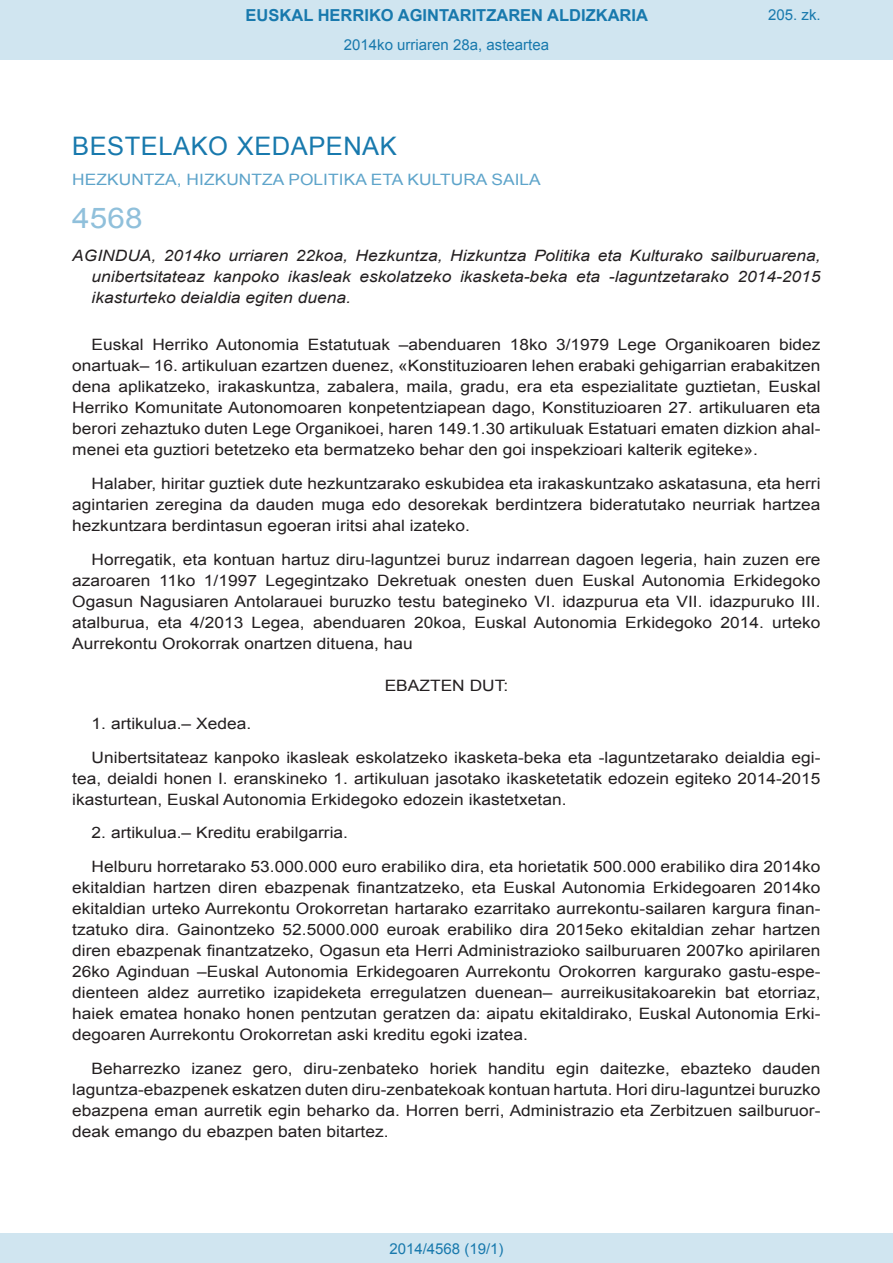
<style>
.page{position:relative;width:893px;height:1263px;background:#fff}
.page>*{position:absolute;margin:0;border:0;box-sizing:border-box;transform-origin:0 0}
.BOPVOrden{font:28.5px "Arial";color:#90c0db;scale:1.11 1}
.BOPVSeccion{font:25.5px "Arial";letter-spacing:.02em;color:#1879ad}
.t1{font:700 16.5px "Arial";color:#1879ad}
.BOPVDetalle{font:15.6px/21px "Arial";color:#231f20;text-align:justify;scale:1.11 1}
.BOPVTitulo{font:italic 15.6px/21px "Arial";color:#231f20;text-align:justify;scale:1.11 1}
.BOPVOrganismo{font:15.6px "Arial";letter-spacing:.005em;color:#5ea4ca;scale:1.11 1}
.BOPVClave{font:15.6px "Arial";color:#231f20;scale:1.11 1}
.Paginacion_Centro{font:15px "Arial";color:#1879ad}
</style>
<div class="page">
<div style="left:0;top:0;width:893px;height:60px;background:#d0e5f0"></div>
<div style="left:0;top:1233px;width:893px;height:30px;background:#d0e5f0"></div>
<p class="t1" style="left:246px;top:4px;width:404px">EUSKAL HERRIKO AGINTARITZAREN ALDIZKARIA</p>
<p class="Paginacion_Centro" style="left:344px;top:35px;width:207px">2014ko urriaren 28a, asteartea</p>
<p class="Paginacion_Centro" style="left:768px;top:5px;width:54px">205. zk.</p>
<p class="BOPVSeccion" style="left:72px;top:129px;width:326px">BESTELAKO XEDAPENAK</p>
<p class="BOPVOrganismo" style="left:72px;top:169px;width:424px">HEZKUNTZA, HIZKUNTZA POLITIKA ETA KULTURA SAILA</p>
<p class="BOPVOrden" style="left:72px;top:199px;width:65px">4568</p>
<p class="BOPVTitulo" style="left:92px;top:246px;width:658px;text-indent:-19px">AGINDUA, 2014ko urriaren 22koa, Hezkuntza, Hizkuntza Politika eta Kulturako sailburuarena, unibertsitateaz kanpoko ikasleak eskolatzeko ikasketa-beka eta -laguntzetarako 2014-2015 ikasturteko deialdia egiten duena.</p>
<p class="BOPVDetalle" style="left:72px;top:334px;width:676px;text-indent:19px">Euskal Herriko Autonomia Estatutuak –abenduaren 18ko 3/1979 Lege Organikoaren bidez onartuak– 16. artikuluan ezartzen duenez, «Konstituzioaren lehen erabaki gehigarrian erabakitzen dena aplikatzeko, irakaskuntza, zabalera, maila, gradu, era eta espezialitate guztietan, Euskal Herriko Komunitate Autonomoaren konpetentziapean dago, Konstituzioaren 27. artikuluaren eta berori zehaztuko duten Lege Organikoei, haren 149.1.30 artikuluak Estatuari ematen dizkion ahal&shy;menei eta guztiori betetzeko eta bermatzeko behar den goi inspekzioari kalterik egiteke».</p>
<p class="BOPVDetalle" style="left:72px;top:473px;width:676px;text-indent:19px">Halaber, hiritar guztiek dute hezkuntzarako eskubidea eta irakaskuntzako askatasuna, eta herri agintarien zeregina da dauden muga edo desorekak berdintzera bideratutako neurriak hartzea hezkuntzara berdintasun egoeran iritsi ahal izateko.</p>
<p class="BOPVDetalle" style="left:72px;top:549px;width:676px;text-indent:19px">Horregatik, eta kontuan hartuz diru-laguntzei buruz indarrean dagoen legeria, hain zuzen ere azaroaren 11ko 1/1997 Legegintzako Dekretuak onesten duen Euskal Autonomia Erkidegoko Ogasun Nagusiaren Antolarauei buruzko testu bategineko VI. idazpurua eta VII. idazpuruko III. atalburua, eta 4/2013 Legea, abenduaren 20koa, Euskal Autonomia Erkidegoko 2014. urteko Aurrekontu Orokorrak onartzen dituena, hau</p>
<p class="BOPVClave" style="left:385px;top:675px;width:113px">EBAZTEN DUT:</p>
<p class="BOPVDetalle" style="left:92px;top:713px;width:145px">1. artikulua.– Xedea.</p>
<p class="BOPVDetalle" style="left:72px;top:747px;width:676px;text-indent:19px">Unibertsitateaz kanpoko ikasleak eskolatzeko ikasketa-beka eta -laguntzetarako deialdia egi&shy;tea, deialdi honen I. eranskineko 1. artikuluan jasotako ikasketetatik edozein egiteko 2014-2015 ikasturtean, Euskal Autonomia Erkidegoko edozein ikastetxetan.</p>
<p class="BOPVDetalle" style="left:92px;top:822px;width:232px">2. artikulua.– Kreditu erabilgarria.</p>
<p class="BOPVDetalle" style="left:72px;top:856px;width:676px;text-indent:19px">Helburu horretarako 53.000.000 euro erabiliko dira, eta horietatik 500.000 erabiliko dira 2014ko ekitaldian hartzen diren ebazpenak finantzatzeko, eta Euskal Autonomia Erkidegoaren 2014ko ekitaldian urteko Aurrekontu Orokorretan hartarako ezarritako aurrekontu-sailaren kargura finan&shy;tzatuko dira. Gainontzeko 52.5000.000 euroak erabiliko dira 2015eko ekitaldian zehar hartzen diren ebazpenak finantzatzeko, Ogasun eta Herri Administrazioko sailburuaren 2007ko apirilaren 26ko Aginduan –Euskal Autonomia Erkidegoaren Aurrekontu Orokorren kargurako gastu-espe&shy;dienteen aldez aurretiko izapideketa erregulatzen duenean– aurreikusitakoarekin bat etorriaz, haiek ematea honako honen pentzutan geratzen da: aipatu ekitaldirako, Euskal Autonomia Erki&shy;degoaren Aurrekontu Orokorretan aski kreditu egoki izatea.</p>
<p class="BOPVDetalle" style="left:72px;top:1058px;width:676px;text-indent:19px">Beharrezko izanez gero, diru-zenbateko horiek handitu egin daitezke, ebazteko dauden laguntza-ebazpenek eskatzen duten diru-zenbatekoak kontuan hartuta. Hori diru-laguntzei buruzko ebazpena eman aurretik egin beharko da. Horren berri, Administrazio eta Zerbitzuen sailburuor&shy;deak emango du ebazpen baten bitartez.</p>
<p class="Paginacion_Centro" style="left:389px;top:1238px;width:116px">2014/4568 (19/1)</p>
</div>
